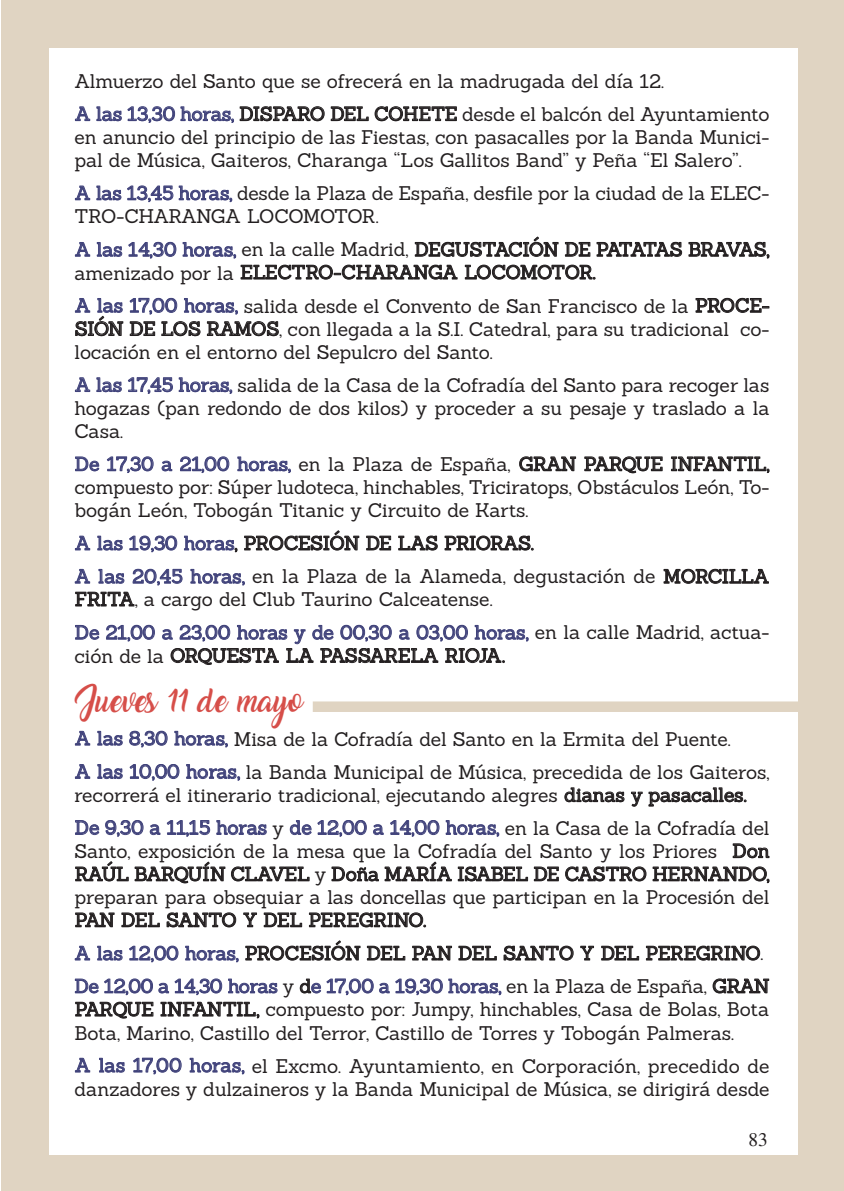
<style>
.page{position:relative;width:844px;height:1191px;background:#fff}
.page>*{position:absolute;margin:0;border:0;box-sizing:border-box;transform-origin:0 0}
.t1{font:21px "Amarillo";color:#d64e49}
.t2{font:19.25px/23.1px "Sanchez";letter-spacing:-.005em;color:#231f20}
.t3{font:19.25px "Times";color:#231f20}
.s1{color:#41437b}
</style>
<div class="page">
<div style="left:1px;top:0;width:842px;height:1191px;background:#e0d4c2"></div>
<div style="left:49px;top:48px;width:748px;height:1106px;background:#fff"></div>
<div style="left:313px;top:701px;width:487px;height:11px;background:#e0d4c2"></div>
<p class="t2" style="left:74px;top:67px;width:696px;line-height:33.1px">Almuerzo del Santo que se ofrecerá en la madrugada del día 12.<br><span class="s1">A las 13,30 horas,</span> DISPARO DEL COHETE desde el balcón del Ayuntamiento</p>
<p class="t2" style="left:74px;top:128px;width:696px">en anuncio del principio de las Fiestas, con pasacalles por la Banda Munici&shy;pal de Música, Gaiteros, Charanga “Los Gallitos Band” y Peña “El Salero”.</p>
<p class="t2" style="left:74px;top:184px;width:696px"><span class="s1">A las 13,45 horas,</span> desde la Plaza de España, desfile por la ciudad de la ELEC-<br>TRO-CHARANGA LOCOMOTOR.</p>
<p class="t2" style="left:74px;top:240px;width:696px"><span class="s1">A las 14,30 horas,</span> en la calle Madrid, DEGUSTACIÓN DE PATATAS BRAVAS, amenizado por la ELECTRO-CHARANGA LOCOMOTOR.</p>
<p class="t2" style="left:74px;top:296px;width:696px;text-align:justify"><span class="s1">A las 17,00 horas,</span> salida desde el Convento de San Francisco de la PROCE-SIÓN DE LOS RAMOS, con llegada a la S.I. Catedral, para su tradicional co&shy;locación en el entorno del Sepulcro del Santo.</p>
<p class="t2" style="left:74px;top:375px;width:696px;text-align:justify"><span class="s1">A las 17,45 horas,</span> salida de la Casa de la Cofradía del Santo para recoger las hogazas (pan redondo de dos kilos) y proceder a su pesaje y traslado a la Casa.</p>
<p class="t2" style="left:74px;top:454px;width:696px;text-align:justify"><span class="s1">De 17,30 a 21,00 horas,</span> en la Plaza de España, GRAN PARQUE INFANTIL, compuesto por: Súper ludoteca, hinchables, Triciratops, Obstáculos León, To&shy;bogán León, Tobogán Titanic y Circuito de Karts.</p>
<p class="t2" style="left:75px;top:528px;width:696px;line-height:33.4px"><span class="s1">A las 19,30 horas</span>, PROCESIÓN DE LAS PRIORAS.<br><span class="s1">A las 20,45 horas,</span> en la Plaza de la Alameda, degustación de MORCILLA</p>
<p class="t2" style="left:75px;top:585px;width:696px;line-height:32.7px">FRITA, a cargo del Club Taurino Calceatense.<br><span class="s1">De 21,00 a 23,00 horas y de 00,30 a 03,00 horas,</span> en la calle Madrid, actua-</p>
<p class="t2" style="left:74px;top:646px;width:432px">ción de la ORQUESTA LA PASSARELA RIOJA.</p>
<p class="t1" style="left:74px;top:692px;width:230px">Jueves 11 de mayo</p>
<p class="t2" style="left:75px;top:724px;width:696px;line-height:33.1px"><span class="s1">A las 8,30 horas,</span> Misa de la Cofradía del Santo en la Ermita del Puente.<br><span class="s1">A las 10,00 horas,</span> la Banda Municipal de Música, precedida de los Gaiteros,</p>
<p class="t2" style="left:74px;top:780px;width:696px;line-height:32.7px">recorrerá el itinerario tradicional, ejecutando alegres dianas y pasacalles.<br><span class="s1">De 9,30 a 11,15 horas</span> y <span class="s1">de 12,00 a 14,00 horas,</span> en la Casa de la Cofradía del</p>
<p class="t2" style="left:74px;top:841px;width:696px;text-align:justify">Santo, exposición de la mesa que la Cofradía del Santo y los Priores Don RAÚL BARQUÍN CLAVEL y Doña MARÍA ISABEL DE CASTRO HERNANDO, preparan para obsequiar a las doncellas que participan en la Procesión del PAN DEL SANTO Y DEL PEREGRINO.</p>
<p class="t2" style="left:75px;top:938px;width:696px;line-height:32.9px"><span class="s1">A las 12,00 horas,</span> PROCESIÓN DEL PAN DEL SANTO Y DEL PEREGRINO.<br><span class="s1">De 12,00 a 14,30 horas</span> y d<span class="s1">e 17,00 a 19,30 horas,</span> en la Plaza de España, GRAN</p>
<p class="t2" style="left:74px;top:1000px;width:696px">PARQUE INFANTIL, compuesto por: Jumpy, hinchables, Casa de Bolas, Bota<br>Bota, Marino, Castillo del Terror, Castillo de Torres y Tobogán Palmeras.</p>
<p class="t2" style="left:74px;top:1056px;width:696px"><span class="s1">A las 17,00 horas,</span> el Excmo. Ayuntamiento, en Corporación, precedido de danzadores y dulzaineros y la Banda Municipal de Música, se dirigirá desde</p>
<p class="t3" style="left:748px;top:1133px;width:21px">83</p>
</div>
